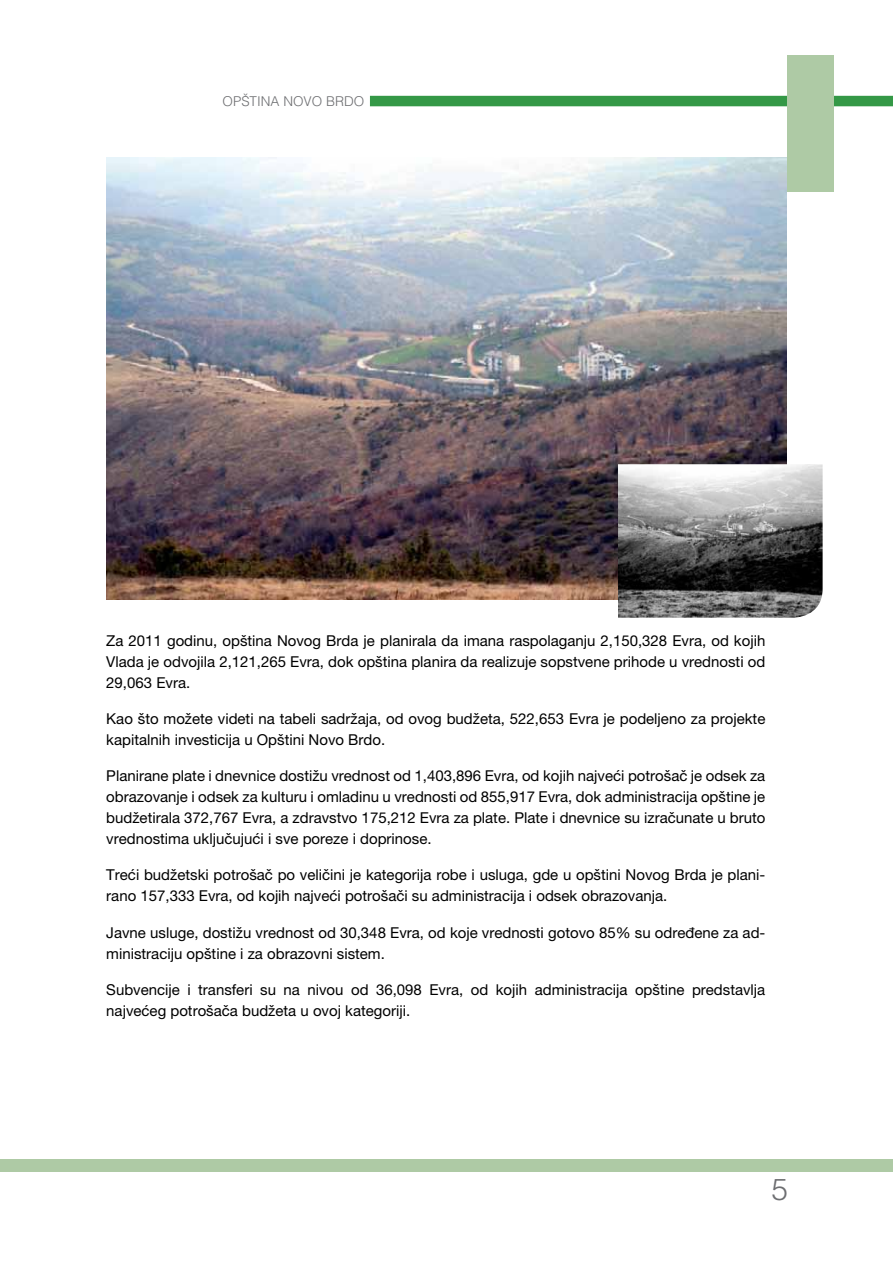
<style>
.page{position:relative;width:893px;height:1263px;background:#fff}
.page>*{position:absolute;margin:0;border:0;box-sizing:border-box;transform-origin:0 0}
.t1{font:300 30px "Helvetica LT Std";color:#6d6e71}
.t2{font:15px/21px "Helvetica Neue LT Pro";color:#000}
.t3{font:300 13.5px "Helvetica LT Std";color:#6d6e71}
</style>
<div class="page">
<div style="left:370px;top:96px;width:523px;height:10px;background:#349846"></div>
<div style="left:787px;top:55px;width:46px;height:136px;background:#aecaa5"></div>
<div style="left:0;top:1159px;width:893px;height:12px;background:#aecaa5"></div>
<img style="left:106px;top:157px;width:681px;height:443px">
<img style="left:618px;top:464px;width:205px;height:154px">
<p class="t3" style="left:223px;top:93px;width:143px">Opština NOVO BRDO</p>
<p class="t2" style="left:106px;top:630px;width:661px;text-align:justify">Za 2011 godinu, opština Novog Brda je planirala da imana raspolaganju 2,150,328 Evra, od kojih Vlada je odvojila 2,121,265 Evra, dok opština planira da realizuje sopstvene prihode u vrednosti od 29,063 Evra.</p>
<p class="t2" style="left:106px;top:708px;width:661px">Kao što možete videti na tabeli sadržaja, od ovog budžeta, 522,653 Evra je podeljeno za projekte kapitalnih investicija u Opštini Novo Brdo.</p>
<p class="t2" style="left:106px;top:765px;width:661px;text-align:justify">Planirane plate i dnevnice dostižu vrednost od 1,403,896 Evra, od kojih najveći potrošač je odsek za obrazovanje i odsek za kulturu i omladinu u vrednosti od 855,917 Evra, dok administracija opštine je budžetirala 372,767 Evra, a zdravstvo 175,212 Evra za plate. Plate i dnevnice su izračunate u bruto vrednostima uključujući i sve poreze i doprinose.</p>
<p class="t2" style="left:106px;top:864px;width:660px">Treći budžetski potrošač po veličini je kategorija robe i usluga, gde u opštini Novog Brda je plani&shy;rano 157,333 Evra, od kojih najveći potrošači su administracija i odsek obrazovanja.</p>
<p class="t2" style="left:106px;top:921px;width:661px">Javne usluge, dostižu vrednost od 30,348 Evra, od koje vrednosti gotovo 85% su određene za ad&shy;ministraciju opštine i za obrazovni sistem.</p>
<p class="t2" style="left:106px;top:978px;width:660px">Subvencije i transferi su na nivou od 36,098 Evra, od kojih administracija opštine predstavlja najvećeg potrošača budžeta u ovoj kategoriji.</p>
<h1 class="t1" style="left:771px;top:1170px;width:18px">5</h1>
</div>
